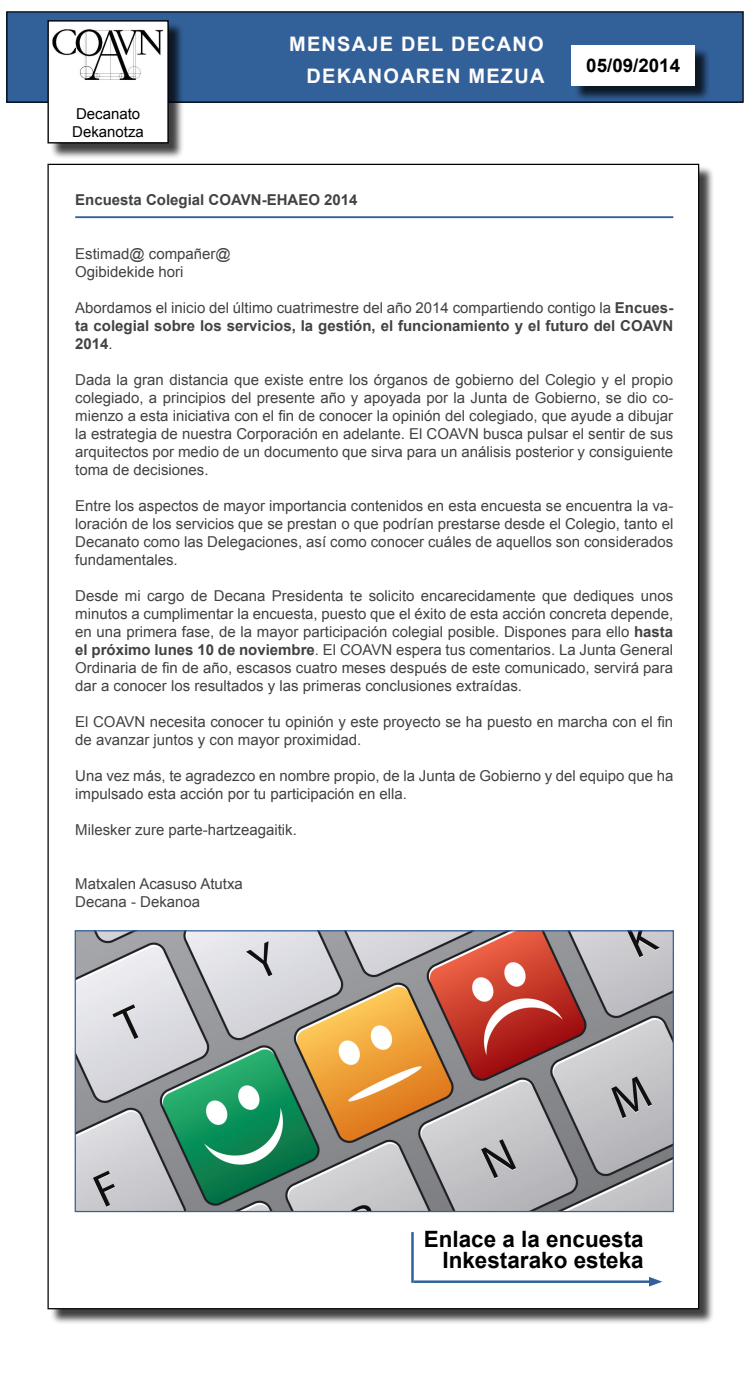
<style>
.page{position:relative;width:750px;height:1375px;background:#fff}
.page>*{position:absolute;margin:0;border:0;box-sizing:border-box;transform-origin:0 0}
.t1{font:700 22.5px "Arial";color:#000}
.t2{font:700 20px "Arial";letter-spacing:.06em;color:#fffdfd}
.t3{font:700 18.75px "Arial";color:#000}
.t4{font:15px/18px "Arial";color:#424242;text-align:justify}
.t5{font:700 15px/18px "Arial";color:#424242;text-align:justify}
.t6{font:15px "Arial";color:#000}
.s1{font-weight:400}
.s2{font-weight:700}
</style>
<div class="page">
<div style="left:49px;top:166px;width:666px;height:1159px;background:#000;opacity:.75"></div>
<div style="left:48px;top:164px;width:651px;height:1145px;background:#fff"></div>
<div style="left:7px;top:12px;width:736px;height:90px;background:#32619a"></div>
<div style="left:6px;top:11px;width:738px;height:92px;border:1px solid #000"></div>
<div style="left:573px;top:47px;width:137px;height:54px;background:#000;opacity:.75"></div>
<div style="left:572px;top:45px;width:123px;height:40px;background:#fff"></div>
<div style="left:49px;top:22px;width:135px;height:137px;background:#000;opacity:.75"></div>
<div style="left:48px;top:21px;width:120px;height:122px;background:#fffdfd"></div>
<img style="left:52px;top:29px;width:112px;height:51px">
<div style="left:47px;top:20px;width:122px;height:123px;border:1px solid #000"></div>
<hr style="left:75px;top:216px;width:598px;height:2px;background:#32619a">
<hr style="left:414px;top:1280px;width:240px;height:3px;background:#32619a">
<svg style="left:649px;top:1277px;width:13px;height:10px"></svg>
<img style="left:77px;top:932px;width:595px;height:278px">
<div style="left:75px;top:930px;width:599px;height:282px;border:1px solid #32619a"></div>
<hr style="left:411px;top:1232px;width:3px;height:51px;background:#32619a">
<p class="t6" style="left:76px;top:104px;width:66px">Decanato</p>
<p class="t6" style="left:72px;top:122px;width:73px">Dekanotza</p>
<p class="t2" style="left:289px;top:31px;width:256px">MENSAJE DEL DECANO</p>
<p class="t2" style="left:306px;top:62px;width:239px">DEKANOAREN MEZUA</p>
<p class="t3" style="left:586px;top:53px;width:95px">05/09/2014</p>
<p class="t5" style="left:75px;top:191px;width:284px">Encuesta Colegial COAVN-EHAEO 2014</p>
<p class="t4" style="left:75px;top:245px;width:157px">Estimad@ compañer@</p>
<p class="t4" style="left:75px;top:263px;width:110px">Ogibidekide hori</p>
<p class="t5" style="left:75px;top:299px;width:600px"><span class="s1">Abordamos el inicio del último cuatrimestre del año 2014 compartiendo contigo la</span> Encues&shy;ta colegial sobre los servicios, la gestión, el funcionamiento y el futuro del COAVN 2014<span class="s1">.</span></p>
<p class="t4" style="left:75px;top:371px;width:600px">Dada la gran distancia que existe entre los órganos de gobierno del Colegio y el propio colegiado, a principios del presente año y apoyada por la Junta de Gobierno, se dio co&shy;mienzo a esta iniciativa con el fin de conocer la opinión del colegiado, que ayude a dibujar la estrategia de nuestra Corporación en adelante. El COAVN busca pulsar el sentir de sus arquitectos por medio de un documento que sirva para un análisis posterior y consiguiente toma de decisiones.</p>
<p class="t4" style="left:75px;top:497px;width:600px">Entre los aspectos de mayor importancia contenidos en esta encuesta se encuentra la va&shy;loración de los servicios que se prestan o que podrían prestarse desde el Colegio, tanto el Decanato como las Delegaciones, así como conocer cuáles de aquellos son considerados fundamentales.</p>
<p class="t4" style="left:75px;top:587px;width:600px">Desde mi cargo de Decana Presidenta te solicito encarecidamente que dediques unos minutos a cumplimentar la encuesta, puesto que el éxito de esta acción concreta depende, en una primera fase, de la mayor participación colegial posible. Dispones para ello <span class="s2">hasta el próximo lunes 10 de noviembre</span>. El COAVN espera tus comentarios. La Junta General Ordinaria de fin de año, escasos cuatro meses después de este comunicado, servirá para dar a conocer los resultados y las primeras conclusiones extraídas.</p>
<p class="t4" style="left:75px;top:713px;width:600px">El COAVN necesita conocer tu opinión y este proyecto se ha puesto en marcha con el fin de avanzar juntos y con mayor proximidad.</p>
<p class="t4" style="left:75px;top:767px;width:600px">Una vez más, te agradezco en nombre propio, de la Junta de Gobierno y del equipo que ha impulsado esta acción por tu participación en ella.</p>
<p class="t4" style="left:75px;top:821px;width:223px">Milesker zure parte-hartzeagaitik.</p>
<p class="t4" style="left:75px;top:875px;width:169px">Matxalen Acasuso Atutxa</p>
<p class="t4" style="left:75px;top:893px;width:127px">Decana - Dekanoa</p>
<p class="t1" style="left:424px;top:1224px;width:222px">Enlace a la encuesta</p>
<p class="t1" style="left:442px;top:1246px;width:203px">Inkestarako esteka</p>
</div>
